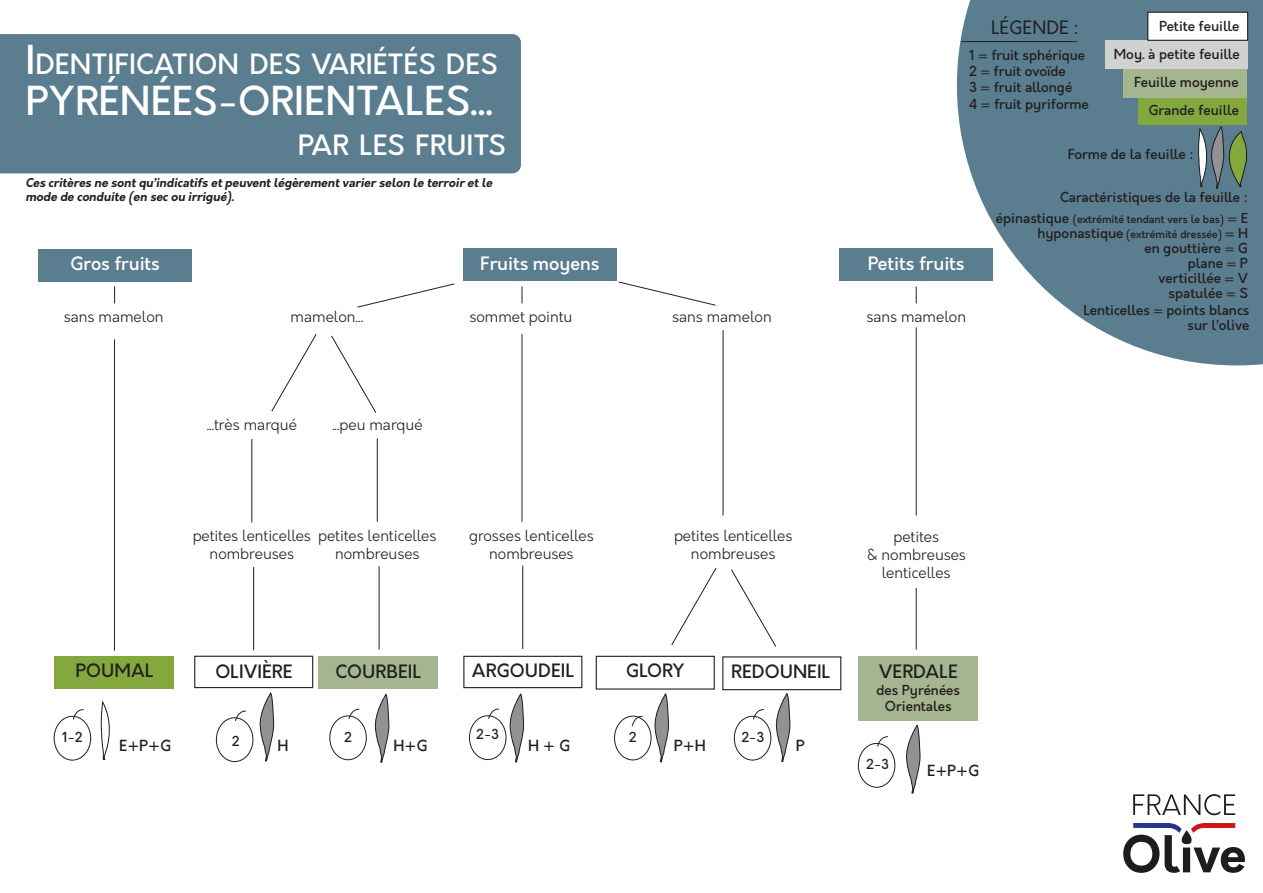
<style>
.page{position:relative;width:1263px;height:893px;background:#fff}
.page>*{position:absolute;margin:0;border:0;box-sizing:border-box;transform-origin:0 0}
.t1{font:500 39px "Orkney";color:#fff}
.t2{font:500 27.3px "Orkney";color:#fff}
.t3{font:500 18px "Orkney";color:#231f20}
.t4{font:500 18px "Orkney";color:#fff}
.t5{font:18px "Orkney";color:#231f20}
.t6{font:300 15px/18px "Orkney";color:#231f20;text-align:center}
.t7{font:500 15px "Orkney";color:#231f20}
.t8{font:500 13.5px/15px "Orkney";color:#231f20;text-align:right}
.t9{font:italic 700 12px/14.4px "Orkney";color:#231f20}
.t10{font:500 10.5px "Orkney";color:#231f20}
.s1{font-size:39px}
.s2{font-size:13.5px}
.s3{font-style:inherit}
</style>
<div class="page">
<svg style="left:957px;top:0;width:306px;height:365px;fill:#5a7d8f"></svg>
<div style="left:38px;top:249px;width:154px;height:33px;background:#5a7d8f"></div>
<div style="left:463px;top:248px;width:154px;height:33px;background:#5a7d8f"></div>
<div style="left:55px;top:656px;width:119px;height:33px;background:#83a83e"></div>
<svg style="left:271px;top:334px;width:46px;height:78px"></svg>
<hr style="left:723px;top:330px;width:1px;height:186px;background:#231f20">
<svg style="left:1197px;top:126px;width:50px;height:84px;background:#688380"></svg>
<hr style="left:961px;top:41px;width:116px;height:1px;background:#231f20">
<div style="left:0;top:34px;width:521px;height:139px;background:#5a7d8f"></div>
<svg style="left:1123px;top:823px;width:122px;height:50px"></svg>
<svg style="left:1133px;top:794px;width:102px;height:21px"></svg>
<div style="left:463px;top:656px;width:119px;height:32px;border:1px solid #231f20"></div>
<div style="left:596px;top:656px;width:119px;height:34px;border:1px solid #231f20"></div>
<svg style="left:357px;top:283px;width:98px;height:25px"></svg>
<div style="left:722px;top:656px;width:119px;height:34px;border:1px solid #231f20"></div>
<svg style="left:733px;top:693px;width:58px;height:69px"></svg>
<div style="left:839px;top:248px;width:154px;height:33px;background:#5a7d8f"></div>
<svg style="left:916px;top:286px;width:1px;height:17px"></svg>
<hr style="left:916px;top:588px;width:1px;height:62px;background:#231f20">
<div style="left:859px;top:656px;width:119px;height:65px;background:#a4b58f"></div>
<div style="left:194px;top:656px;width:119px;height:32px;border:1px solid #231f20"></div>
<div style="left:319px;top:656px;width:119px;height:32px;background:#a4b58f"></div>
<svg style="left:374px;top:693px;width:16px;height:70px"></svg>
<svg style="left:329px;top:708px;width:38px;height:52px"></svg>
<svg style="left:216px;top:692px;width:58px;height:71px"></svg>
<div style="left:1139px;top:97px;width:108px;height:28px;background:#83a83e"></div>
<div style="left:1105px;top:41px;width:142px;height:28px;background:#d1d1d1"></div>
<div style="left:1148px;top:12px;width:100px;height:28px;background:#fff"></div>
<div style="left:1147px;top:12px;width:101px;height:29px;border:1px solid #231f20"></div>
<div style="left:1123px;top:69px;width:124px;height:28px;background:#a4b58f"></div>
<svg style="left:53px;top:709px;width:38px;height:52px"></svg>
<svg style="left:100px;top:701px;width:10px;height:60px"></svg>
<svg style="left:469px;top:693px;width:55px;height:70px"></svg>
<svg style="left:614px;top:693px;width:55px;height:70px"></svg>
<svg style="left:858px;top:736px;width:38px;height:52px"></svg>
<svg style="left:906px;top:724px;width:15px;height:70px"></svg>
<hr style="left:916px;top:327px;width:1px;height:189px;background:#231f20">
<svg style="left:331px;top:335px;width:46px;height:78px"></svg>
<hr style="left:251px;top:439px;width:1px;height:83px;background:#231f20">
<hr style="left:377px;top:438px;width:1px;height:84px;background:#231f20">
<hr style="left:522px;top:334px;width:1px;height:188px;background:#231f20">
<hr style="left:114px;top:339px;width:1px;height:312px;background:#231f20">
<svg style="left:114px;top:286px;width:1px;height:17px"></svg>
<hr style="left:253px;top:567px;width:1px;height:83px;background:#231f20">
<hr style="left:379px;top:566px;width:1px;height:84px;background:#231f20">
<svg style="left:618px;top:281px;width:98px;height:25px"></svg>
<svg style="left:522px;top:286px;width:1px;height:17px"></svg>
<hr style="left:522px;top:565px;width:1px;height:84px;background:#231f20">
<svg style="left:671px;top:568px;width:46px;height:77px"></svg>
<svg style="left:731px;top:569px;width:45px;height:78px"></svg>
<p class="t2" style="left:25px;top:46px;width:474px"><span class="s1">I</span>DENTIFICATION DES VARIÉTÉS DES</p>
<p class="t1" style="left:25px;top:75px;width:74px">PYRÉNÉES</p>
<p class="t1" style="left:218px;top:75px;width:112px">-ORIENTA</p>
<p class="t1" style="left:405px;top:75px;width:90px">LES...</p>
<p class="t2" style="left:298px;top:127px;width:210px">PAR LES FRUITS</p>
<p class="t9" style="left:25px;top:176px;width:471px">Ces critères ne sontqu’indicatifs etpeuventlégèrementvarier selon le terroir etle mode de conduite (en sec ou irrigué).</p>
<p class="t4" style="left:70px;top:252px;width:91px">Gros fruits</p>
<p class="t4" style="left:480px;top:251px;width:121px">Fruits moyens</p>
<p class="t6" style="left:64px;top:308px;width:101px">sans mamelon</p>
<p class="t6" style="left:469px;top:308px;width:104px">sommet pointu</p>
<p class="t6" style="left:672px;top:308px;width:101px">sans mamelon</p>
<p class="t6" style="left:291px;top:308px;width:74px">mamelon...</p>
<p class="t6" style="left:207px;top:416px;width:92px">...très marqué</p>
<p class="t6" style="left:332px;top:416px;width:92px">...peu marqué</p>
<p class="t5" style="left:991px;top:15px;width:89px">LÉGENDE :</p>
<p class="t8" style="left:969px;top:48px;width:118px">1 = fruit sphérique</p>
<p class="t8" style="left:969px;top:64px;width:98px">2 = fruit ovoïde</p>
<p class="t8" style="left:969px;top:80px;width:105px">3 = fruit allongé</p>
<p class="t8" style="left:969px;top:97px;width:121px">4 = fruit pyriforme</p>
<p class="t8" style="left:1159px;top:19px;width:82px">Petite feuille</p>
<p class="t8" style="left:1114px;top:47px;width:127px">Moy. à petite feuille</p>
<p class="t8" style="left:1134px;top:75px;width:106px">Feuille moyenne</p>
<p class="t8" style="left:1148px;top:103px;width:92px">Grande feuille</p>
<p class="t4" style="left:868px;top:251px;width:98px">Petits fruits</p>
<p class="t6" style="left:866px;top:308px;width:101px">sans mamelon</p>
<p class="t8" style="left:1068px;top:147px;width:127px">Forme de la feuille :</p>
<p class="t8" style="left:1060px;top:190px;width:189px">Caractéristiques de la feuille :</p>
<p class="t10" style="left:996px;top:212px;width:253px"><span class="s2">épinastique</span> (extrémité tendant vers le bas) <span class="s2">= E</span></p>
<p class="t10" style="left:1037px;top:227px;width:212px"><span class="s2">hyponastique</span> (extrémité dressée) <span class="s2">= H</span></p>
<p class="t8" style="left:1144px;top:241px;width:105px">en gouttière = G</p>
<p class="t8" style="left:1188px;top:256px;width:62px">plane = P</p>
<p class="t8" style="left:1158px;top:271px;width:91px">verticillée = V</p>
<p class="t8" style="left:1168px;top:286px;width:81px">spatulée = S</p>
<p class="t8" style="left:1083px;top:303px;width:167px">Lenticelles = points blancs sur l’olive</p>
<p class="t3" style="left:75px;top:659px;width:80px">POUMAL</p>
<p class="t6" style="left:193px;top:527px;width:120px">petites lenticelles nombreuses</p>
<p class="t6" style="left:318px;top:527px;width:120px">petites lenticelles nombreuses</p>
<p class="t6" style="left:469px;top:527px;width:126px">grosses lenticelles nombreuses</p>
<p class="t6" style="left:674px;top:527px;width:120px">petites lenticelles nombreuses</p>
<p class="t3" style="left:215px;top:659px;width:79px">OLIVIÈRE</p>
<p class="t3" style="left:335px;top:659px;width:87px">COURBEIL</p>
<p class="t3" style="left:472px;top:658px;width:104px">ARGOUDEIL</p>
<p class="t3" style="left:626px;top:659px;width:60px">GLORY</p>
<p class="t3" style="left:731px;top:660px;width:101px">REDOUNEIL</p>
<p class="t8" style="left:62px;top:730px;width:22px">1-2</p>
<p class="t8" style="left:476px;top:727px;width:25px">2-3</p>
<p class="t8" style="left:344px;top:730px;width:9px">2</p>
<p class="t8" style="left:232px;top:733px;width:9px">2</p>
<p class="t7" style="left:393px;top:736px;width:36px"><span class="s3">H</span>+G</p>
<p class="t7" style="left:119px;top:736px;width:54px">E+P+G</p>
<p class="t7" style="left:278px;top:736px;width:13px">H</p>
<p class="t7" style="left:528px;top:736px;width:43px">H + G</p>
<p class="t8" style="left:629px;top:730px;width:9px">2</p>
<p class="t8" style="left:741px;top:730px;width:25px">2-3</p>
<p class="t7" style="left:674px;top:736px;width:33px">P+H</p>
<p class="t7" style="left:796px;top:736px;width:11px">P</p>
<p class="t6" style="left:893px;top:528px;width:47px">petites</p>
<p class="t6" style="left:866px;top:546px;width:101px">&amp; nombreuses lenticelles</p>
<p class="t3" style="left:879px;top:660px;width:80px">VERDALE</p>
<p class="t8" style="left:877px;top:682px;width:85px;line-height:16.2px;text-align:center">des Pyrénées<br>Orientales</p>
<p class="t8" style="left:866px;top:757px;width:25px">2-3</p>
<p class="t7" style="left:927px;top:760px;width:54px">E+P+G</p>
</div>
